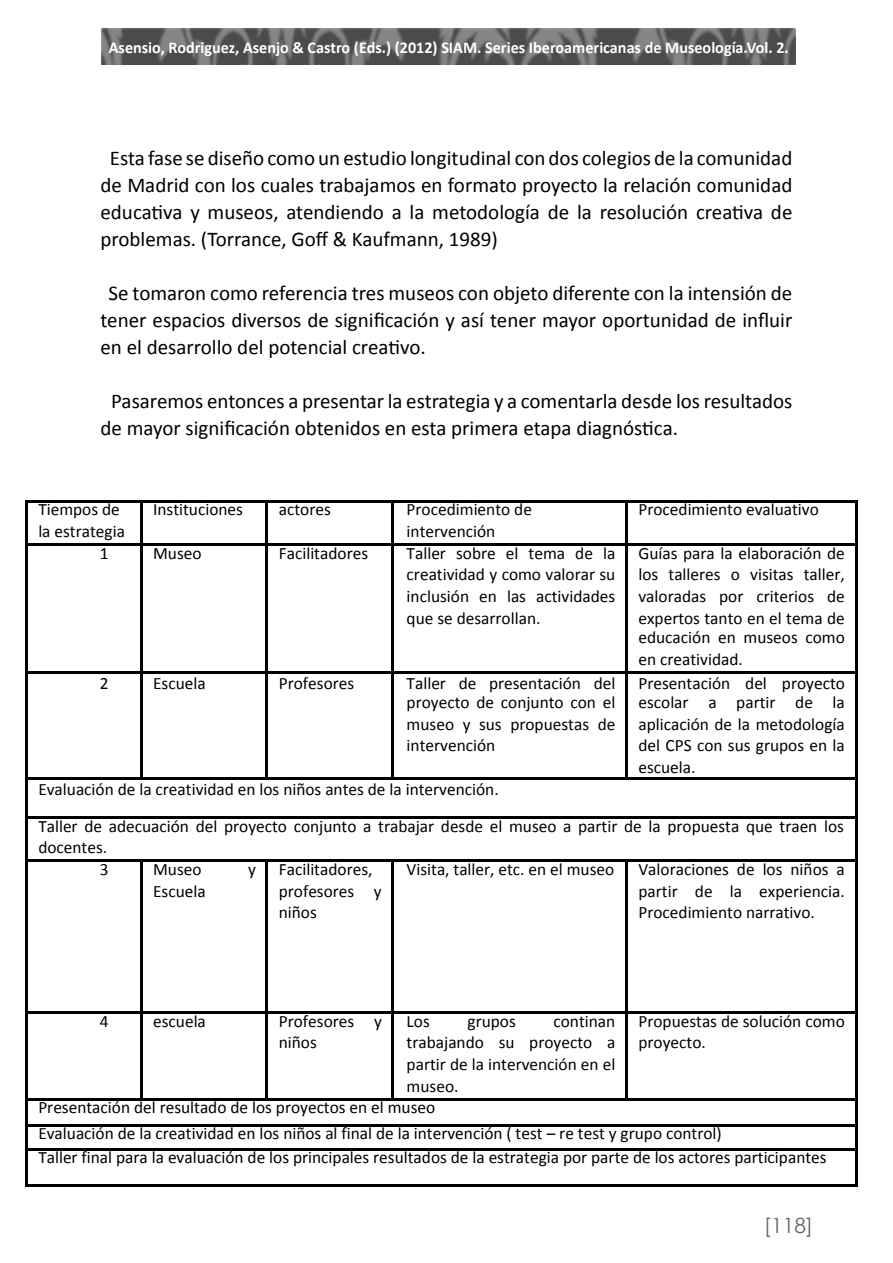
<style>
.page{position:relative;width:893px;height:1263px;background:#fff}
.page>*{position:absolute;margin:0;border:0;box-sizing:border-box;transform-origin:0 0}
.t1{font:21px/27px "Calibri";color:#000;text-align:justify}
.t2{font:21px "Century Gothic";color:#66676a}
.t3{font:17.4px/21.6px "Calibri";color:#000}
.t4{font:700 16.5px "Calibri";color:#fff}
</style>
<div class="page">
<img style="left:102px;top:28px;width:693px;height:37px">
<hr style="left:28px;top:500px;width:112px;height:2px;background:#000">
<hr style="left:142px;top:500px;width:124px;height:2px;background:#000">
<hr style="left:268px;top:500px;width:123px;height:2px;background:#000">
<hr style="left:394px;top:500px;width:231px;height:2px;background:#000">
<hr style="left:628px;top:500px;width:227px;height:2px;background:#000">
<hr style="left:25px;top:502px;width:3px;height:41px;background:#000">
<hr style="left:140px;top:502px;width:2px;height:41px;background:#000">
<hr style="left:266px;top:502px;width:2px;height:41px;background:#000">
<hr style="left:391px;top:502px;width:3px;height:41px;background:#000">
<hr style="left:625px;top:502px;width:3px;height:41px;background:#000">
<hr style="left:855px;top:502px;width:2px;height:41px;background:#000">
<hr style="left:28px;top:543px;width:112px;height:3px;background:#000">
<hr style="left:142px;top:543px;width:124px;height:3px;background:#000">
<hr style="left:268px;top:543px;width:123px;height:3px;background:#000">
<hr style="left:394px;top:543px;width:231px;height:3px;background:#000">
<hr style="left:628px;top:543px;width:227px;height:3px;background:#000">
<hr style="left:25px;top:546px;width:3px;height:125px;background:#000">
<hr style="left:140px;top:546px;width:2px;height:125px;background:#000">
<hr style="left:266px;top:546px;width:2px;height:125px;background:#000">
<hr style="left:391px;top:546px;width:3px;height:125px;background:#000">
<hr style="left:625px;top:546px;width:3px;height:125px;background:#000">
<hr style="left:855px;top:546px;width:2px;height:125px;background:#000">
<hr style="left:28px;top:671px;width:112px;height:2px;background:#000">
<hr style="left:142px;top:671px;width:124px;height:2px;background:#000">
<hr style="left:268px;top:671px;width:123px;height:2px;background:#000">
<hr style="left:394px;top:671px;width:231px;height:2px;background:#000">
<hr style="left:628px;top:671px;width:227px;height:2px;background:#000">
<hr style="left:25px;top:673px;width:3px;height:104px;background:#000">
<hr style="left:140px;top:673px;width:2px;height:104px;background:#000">
<hr style="left:266px;top:673px;width:2px;height:104px;background:#000">
<hr style="left:391px;top:673px;width:3px;height:104px;background:#000">
<hr style="left:625px;top:673px;width:3px;height:104px;background:#000">
<hr style="left:855px;top:673px;width:2px;height:104px;background:#000">
<hr style="left:28px;top:777px;width:112px;height:3px;background:#000">
<hr style="left:142px;top:777px;width:124px;height:3px;background:#000">
<hr style="left:268px;top:777px;width:123px;height:3px;background:#000">
<hr style="left:394px;top:777px;width:231px;height:3px;background:#000">
<hr style="left:628px;top:777px;width:227px;height:3px;background:#000">
<hr style="left:25px;top:780px;width:3px;height:36px;background:#000">
<hr style="left:855px;top:780px;width:2px;height:36px;background:#000">
<hr style="left:28px;top:816px;width:827px;height:3px;background:#000">
<hr style="left:25px;top:819px;width:3px;height:41px;background:#000">
<hr style="left:855px;top:819px;width:2px;height:41px;background:#000">
<hr style="left:28px;top:860px;width:112px;height:2px;background:#000">
<hr style="left:142px;top:860px;width:124px;height:2px;background:#000">
<hr style="left:268px;top:860px;width:123px;height:2px;background:#000">
<hr style="left:394px;top:860px;width:231px;height:2px;background:#000">
<hr style="left:628px;top:860px;width:227px;height:2px;background:#000">
<hr style="left:25px;top:862px;width:3px;height:149px;background:#000">
<hr style="left:140px;top:862px;width:2px;height:149px;background:#000">
<hr style="left:266px;top:862px;width:2px;height:149px;background:#000">
<hr style="left:391px;top:862px;width:3px;height:149px;background:#000">
<hr style="left:625px;top:862px;width:3px;height:149px;background:#000">
<hr style="left:855px;top:862px;width:2px;height:149px;background:#000">
<hr style="left:28px;top:1011px;width:112px;height:2px;background:#000">
<hr style="left:142px;top:1011px;width:124px;height:2px;background:#000">
<hr style="left:268px;top:1011px;width:123px;height:2px;background:#000">
<hr style="left:394px;top:1011px;width:231px;height:2px;background:#000">
<hr style="left:628px;top:1011px;width:227px;height:2px;background:#000">
<hr style="left:25px;top:1013px;width:3px;height:85px;background:#000">
<hr style="left:140px;top:1013px;width:2px;height:85px;background:#000">
<hr style="left:266px;top:1013px;width:2px;height:85px;background:#000">
<hr style="left:391px;top:1013px;width:3px;height:85px;background:#000">
<hr style="left:625px;top:1013px;width:3px;height:85px;background:#000">
<hr style="left:855px;top:1013px;width:2px;height:85px;background:#000">
<hr style="left:28px;top:1098px;width:112px;height:2px;background:#000">
<hr style="left:142px;top:1098px;width:124px;height:2px;background:#000">
<hr style="left:268px;top:1098px;width:123px;height:2px;background:#000">
<hr style="left:394px;top:1098px;width:231px;height:2px;background:#000">
<hr style="left:628px;top:1098px;width:227px;height:2px;background:#000">
<hr style="left:25px;top:1100px;width:3px;height:24px;background:#000">
<hr style="left:855px;top:1100px;width:2px;height:24px;background:#000">
<hr style="left:28px;top:1124px;width:827px;height:2px;background:#000">
<hr style="left:25px;top:1126px;width:3px;height:22px;background:#000">
<hr style="left:855px;top:1126px;width:2px;height:22px;background:#000">
<hr style="left:28px;top:1148px;width:827px;height:2px;background:#000">
<hr style="left:25px;top:1150px;width:3px;height:35px;background:#000">
<hr style="left:28px;top:1185px;width:827px;height:2px;background:#000">
<hr style="left:855px;top:1150px;width:2px;height:35px;background:#000">
<p class="t4" style="left:109px;top:37px;width:682px">Asensio, Rodriguez, Asenjo &amp; Castro (Eds.) (2012) SIAM. Series Iberoamericanas de Museología.Vol. 2.</p>
<p class="t1" style="left:100px;top:145px;width:693px;text-indent:9px">Esta fase se diseño como un estudio longitudinal con dos colegios de la comunidad de Madrid con los cuales trabajamos en formato proyecto la relación comunidad educativa y museos, atendiendo a la metodología de la resolución creativa de problemas. (Torrance, Goff &amp; Kaufmann, 1989)</p>
<p class="t1" style="left:100px;top:280px;width:693px;text-indent:8px">Se tomaron como referencia tres museos con objeto diferente con la intensión de tener espacios diversos de significación y así tener mayor oportunidad de influir en el desarrollo del potencial creativo.</p>
<p class="t1" style="left:100px;top:388px;width:693px;text-indent:11px">Pasaremos entonces a presentar la estrategia y a comentarla desde los resultados de mayor significación obtenidos en esta primera etapa diagnóstica.</p>
<p class="t3" style="left:38px;top:499px;width:88px">Tiempos de la estrategia</p>
<p class="t3" style="left:153px;top:499px;width:91px">Instituciones</p>
<p class="t3" style="left:279px;top:499px;width:54px">actores</p>
<p class="t3" style="left:407px;top:499px;width:127px">Procedimiento de intervención</p>
<p class="t3" style="left:638px;top:499px;width:182px">Procedimiento evaluativo</p>
<p class="t3" style="left:100px;top:542px;width:10px">1</p>
<p class="t3" style="left:153px;top:542px;width:50px">Museo</p>
<p class="t3" style="left:279px;top:542px;width:91px">Facilitadores</p>
<p class="t3" style="left:407px;top:542px;width:210px;text-align:justify">Taller sobre el tema de la creatividad y como valorar su inclusión en las actividades que se desarrollan.</p>
<p class="t3" style="left:638px;top:542px;width:208px;text-align:justify">Guías para la elaboración de los talleres o visitas taller, valoradas por criterios de expertos tanto en el tema de</p>
<p class="t3" style="left:638px;top:627px;width:208px">educación en museos como en creatividad.</p>
<p class="t3" style="left:100px;top:672px;width:10px">2</p>
<p class="t3" style="left:153px;top:672px;width:54px">Escuela</p>
<p class="t3" style="left:279px;top:672px;width:77px">Profesores</p>
<p class="t3" style="left:407px;top:673px;width:210px;line-height:19.5px">Taller de presentación del proyecto de conjunto con el</p>
<p class="t3" style="left:407px;top:713px;width:210px">museo y sus propuestas de intervención</p>
<p class="t3" style="left:638px;top:673px;width:208px;line-height:19.5px">Presentación del proyecto escolar a partir de la</p>
<p class="t3" style="left:638px;top:713px;width:208px;text-align:justify">aplicación de la metodología del CPS con sus grupos en la escuela.</p>
<p class="t3" style="left:38px;top:771px;width:807px;line-height:36.9px">Evaluación de la creatividad en los niños antes de la intervención.<br>Taller de adecuación del proyecto conjunto a trabajar desde el museo a partir de la propuesta que traen los</p>
<p class="t3" style="left:38px;top:837px;width:72px;text-align:right">docentes.<br>3</p>
<p class="t3" style="left:279px;top:858px;width:104px">Facilitadores, profesores y niños</p>
<p class="t3" style="left:407px;top:858px;width:209px">Visita, taller, etc. en el museo</p>
<p class="t3" style="left:638px;top:858px;width:208px;text-align:justify">Valoraciones de los niños a partir de la experiencia.<br>Procedimiento narrativo.</p>
<p class="t3" style="left:153px;top:858px;width:50px">Museo</p>
<p class="t3" style="left:248px;top:858px;width:9px">y</p>
<p class="t3" style="left:153px;top:880px;width:54px">Escuela</p>
<p class="t3" style="left:407px;top:1010px;width:210px;text-align:justify;text-indent:147px">continan trabajando su proyecto a partir de la intervención en el museo.</p>
<p class="t3" style="left:638px;top:1010px;width:208px">Propuestas de solución como proyecto.</p>
<p class="t3" style="left:38px;top:1094px;width:685px;line-height:26px">Presentación del resultado de los proyectos en el museo<br>Evaluación de la creatividad en los niños al final de la intervención ( test – re test y grupo control)</p>
<p class="t3" style="left:38px;top:1146px;width:790px">Taller final para la evaluación de los principales resultados de la estrategia por parte de los actores participantes</p>
<p class="t3" style="left:100px;top:1010px;width:10px">4</p>
<p class="t3" style="left:153px;top:1010px;width:54px">escuela</p>
<p class="t3" style="left:279px;top:1010px;width:105px">Profesores y niños</p>
<p class="t3" style="left:407px;top:1010px;width:25px">Los</p>
<p class="t3" style="left:467px;top:1010px;width:50px">grupos</p>
<p class="t2" style="left:764px;top:1211px;width:51px">[118]</p>
</div>
